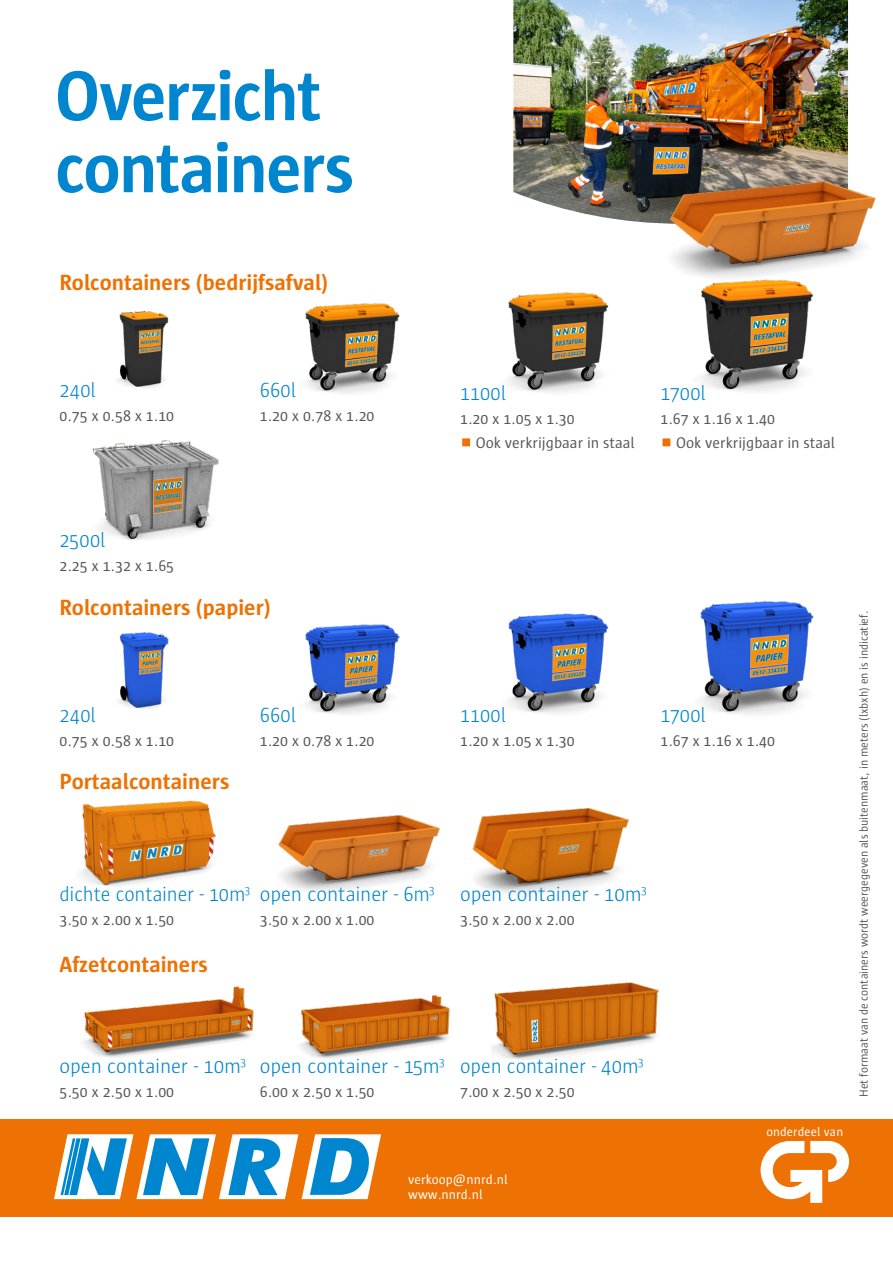
<style>
.page{position:relative;width:893px;height:1263px;background:#fff}
.page>*{position:absolute;margin:0;border:0;box-sizing:border-box;transform-origin:0 0}
.t1{font:700 72px/72px "Sun";letter-spacing:-.025em;color:#0086ce}
.t2{font:700 22.5px "Sun";color:#ee7203}
.t3{font:300 21px "Sun";letter-spacing:-.005em;color:#0086ce}
.t4{font:15.75px "Sun";color:#575756}
.t5{font:13.5px/15px "Sun";color:#fff}
.t6{font:12.75px "Sun";letter-spacing:.01em;color:#fff}
.t7{font:12px "Sun";color:#575756}
.s1{color:#ee7203}
</style>
<div class="page">
<img style="left:300px;top:994px;width:150px;height:65px">
<img style="left:491px;top:982px;width:168px;height:78px">
<img style="left:82px;top:986px;width:172px;height:72px">
<img style="left:472px;top:808px;width:157px;height:86px">
<img style="left:81px;top:800px;width:135px;height:86px">
<img style="left:278px;top:814px;width:162px;height:77px">
<img style="left:513px;top:0;width:335px;height:223px">
<div style="left:0;top:1119px;width:893px;height:98px;background:#ee7203"></div>
<svg style="left:761px;top:1141px;width:88px;height:62px"></svg>
<svg style="left:54px;top:1134px;width:327px;height:65px"></svg>
<img style="left:305px;top:303px;width:95px;height:90px">
<img style="left:508px;top:292px;width:100px;height:101px">
<img style="left:118px;top:310px;width:51px;height:78px">
<img style="left:701px;top:309px;width:108px;height:83px">
<img style="left:92px;top:440px;width:127px;height:100px">
<img style="left:305px;top:624px;width:95px;height:90px">
<img style="left:508px;top:613px;width:101px;height:101px">
<img style="left:700px;top:601px;width:114px;height:114px">
<img style="left:118px;top:631px;width:51px;height:78px">
<img style="left:655px;top:155px;width:221px;height:154px">
<h1 class="t1" style="left:55px;top:59px;width:300px">Overzicht containers</h1>
<h2 class="t2" style="left:60px;top:270px;width:270px">Rolcontainers (bedrijfsafval)</h2>
<h3 class="t3" style="left:60px;top:379px;width:38px">240l</h3>
<p class="t4" style="left:60px;top:408px;width:116px">0.75 x 0.58 x 1.10</p>
<h3 class="t3" style="left:260px;top:379px;width:38px">660l</h3>
<p class="t4" style="left:260px;top:408px;width:116px">1.20 x 0.78 x 1.20</p>
<h3 class="t3" style="left:460px;top:382px;width:48px">1100l</h3>
<p class="t4" style="left:460px;top:410px;width:116px">1.20 x 1.05 x 1.30</p>
<p class="t4" style="left:460px;top:434px;width:176px"><span class="s1">■</span> Ook verkrijgbaar in staal</p>
<h3 class="t3" style="left:660px;top:382px;width:47px">1700l</h3>
<p class="t4" style="left:660px;top:410px;width:116px">1.67 x 1.16 x 1.40</p>
<p class="t4" style="left:660px;top:434px;width:176px"><span class="s1">■</span> Ook verkrijgbaar in staal</p>
<h3 class="t3" style="left:60px;top:529px;width:48px">2500l</h3>
<p class="t4" style="left:60px;top:557px;width:116px">2.25 x 1.32 x 1.65</p>
<h2 class="t2" style="left:60px;top:595px;width:213px">Rolcontainers (papier)</h2>
<h3 class="t3" style="left:60px;top:704px;width:38px">240l</h3>
<p class="t4" style="left:60px;top:732px;width:116px">0.75 x 0.58 x 1.10</p>
<h2 class="t2" style="left:60px;top:769px;width:171px">Portaalcontainers</h2>
<h3 class="t3" style="left:260px;top:704px;width:38px">660l</h3>
<p class="t4" style="left:260px;top:732px;width:116px">1.20 x 0.78 x 1.20</p>
<h3 class="t3" style="left:460px;top:704px;width:48px">1100l</h3>
<p class="t4" style="left:460px;top:732px;width:116px">1.20 x 1.05 x 1.30</p>
<h3 class="t3" style="left:660px;top:704px;width:47px">1700l</h3>
<p class="t4" style="left:660px;top:732px;width:116px">1.67 x 1.16 x 1.40</p>
<h3 class="t3" style="left:60px;top:883px;width:377px">dichte container - 10m<sup>3</sup> open container - 6m<sup>3</sup></h3>
<p class="t4" style="left:60px;top:911px;width:116px">3.50 x 2.00 x 1.50</p>
<p class="t4" style="left:260px;top:911px;width:116px">3.50 x 2.00 x 1.00</p>
<h2 class="t2" style="left:60px;top:952px;width:150px">Afzetcontainers</h2>
<h3 class="t3" style="left:460px;top:883px;width:188px">open container - 10m<sup>3</sup></h3>
<p class="t4" style="left:460px;top:911px;width:116px">3.50 x 2.00 x 2.00</p>
<h3 class="t3" style="left:60px;top:1055px;width:188px">open container - 10m<sup>3</sup></h3>
<p class="t4" style="left:60px;top:1083px;width:116px">5.50 x 2.50 x 1.00</p>
<h3 class="t3" style="left:260px;top:1055px;width:187px">open container - 15m<sup>3</sup></h3>
<p class="t4" style="left:260px;top:1083px;width:116px">6.00 x 2.50 x 1.50</p>
<h3 class="t3" style="left:460px;top:1055px;width:185px">open container - 40m<sup>3</sup></h3>
<p class="t4" style="left:460px;top:1083px;width:116px">7.00 x 2.50 x 2.50</p>
<p class="t5" style="left:408px;top:1172px;width:101px">verkoop@nnrd.nl www.nnrd.nl</p>
<p class="t6" style="left:766px;top:1125px;width:78px">onderdeel van</p>
<p class="t7" style="left:857px;top:1097px;width:487px;rotate:-90deg">Het formaat van de containers wordt weergegeven als buitenmaat, in meters (lxbxh) en is indicatief.</p>
</div>
